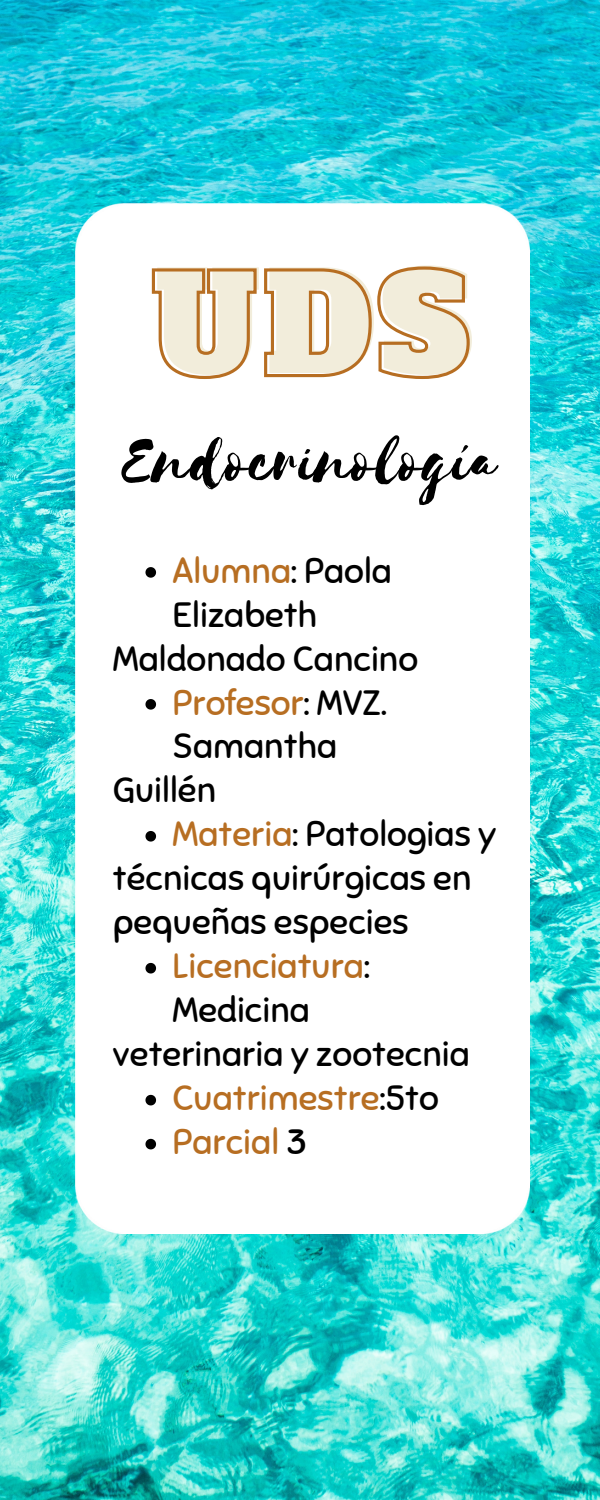
<style>
.page{position:relative;width:600px;height:1500px;background:#fff}
.page>*{position:absolute;margin:0;border:0;box-sizing:border-box;transform-origin:0 0}
.t1{font:135.7px "Alfa Slab One";color:#f2eddb}
.t2{font:74px "Selima";color:#000}
.t3{font:35.1px/44px "Sniglet";color:#000}
.t4{font:35.1px/44px "Sniglet";color:#b76e22}
.s1{color:#b76e22}
.s2{color:#000}
</style>
<div class="page">
<img style="left:0;top:0;width:600px;height:1500px">
<img style="left:76px;top:204px;width:453px;height:1029px">
<svg style="left:145px;top:567px;width:11px;height:11px"></svg>
<svg style="left:145px;top:699px;width:11px;height:11px"></svg>
<svg style="left:145px;top:831px;width:11px;height:11px"></svg>
<svg style="left:145px;top:963px;width:11px;height:11px"></svg>
<svg style="left:145px;top:1095px;width:11px;height:10px"></svg>
<svg style="left:145px;top:1139px;width:11px;height:10px"></svg>
<svg style="left:150px;top:265px;width:321px;height:116px"></svg>
<h1 class="t1" style="left:155px;top:232px;width:320px">UDS</h1>
<p class="t2" style="left:124px;top:420px;width:374px">Endocrinología</p>
<p class="t3" style="left:173px;top:549px;width:221px"><span class="s1">Alumna</span>: Paola<br>Elizabeth</p>
<p class="t3" style="left:113px;top:637px;width:307px">Maldonado Cancino</p>
<p class="t3" style="left:173px;top:681px;width:216px"><span class="s1">Profesor</span>: MVZ.<br>Samantha</p>
<p class="t3" style="left:113px;top:769px;width:105px">Guillén</p>
<p class="t3" style="left:173px;top:813px;width:325px"><span class="s1">Materia</span>: Patologias y</p>
<p class="t3" style="left:113px;top:857px;width:360px">técnicas quirúrgicas en</p>
<p class="t3" style="left:113px;top:901px;width:297px">pequeñas especies</p>
<p class="t4" style="left:173px;top:945px;width:199px">Licenciatura<span class="s2">:<br>Medicina</span></p>
<p class="t3" style="left:113px;top:1033px;width:359px">veterinaria y zootecnia</p>
<p class="t4" style="left:173px;top:1077px;width:268px">Cuatrimestre<span class="s2">:5to</span></p>
<p class="t4" style="left:173px;top:1121px;width:136px">Parcial <span class="s2">3</span></p>
</div>
